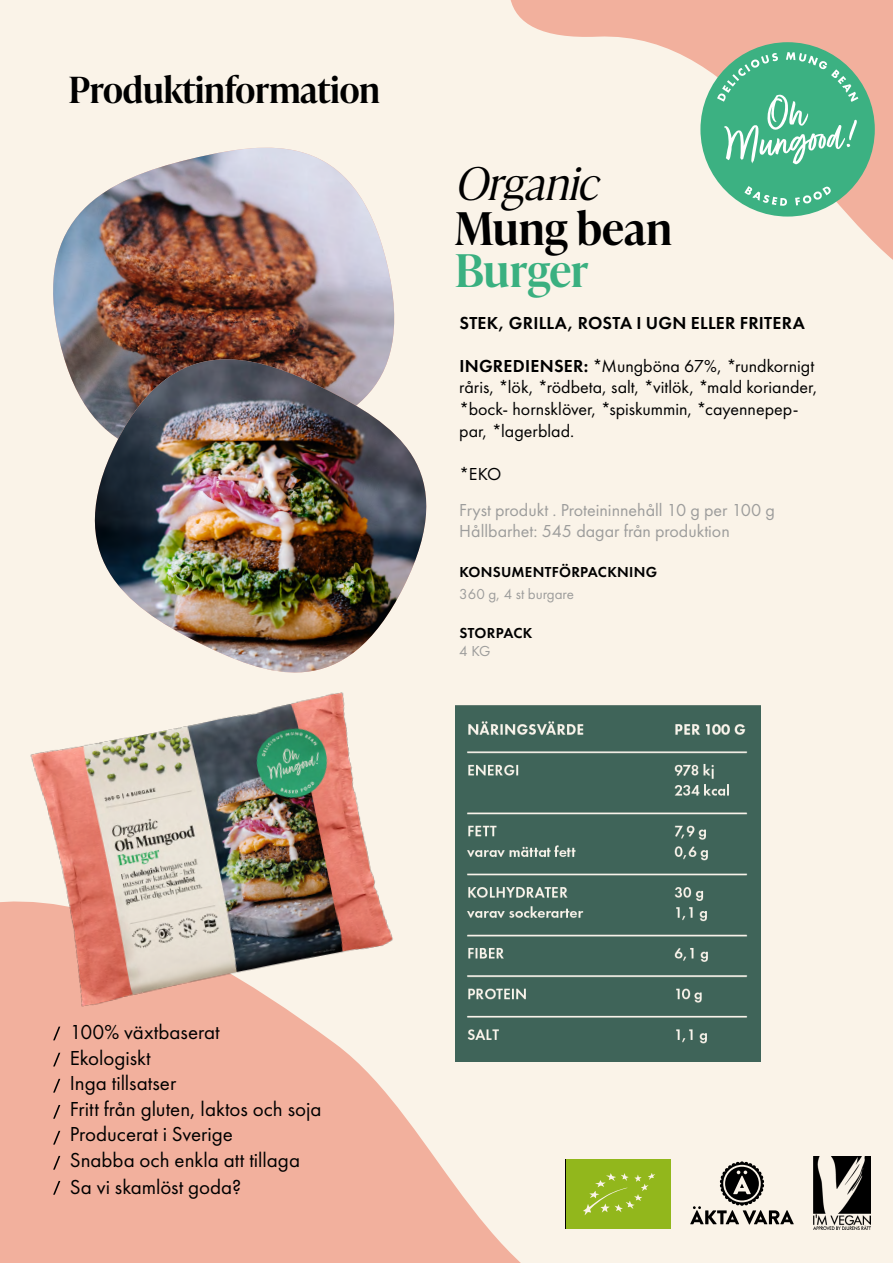
<style>
.page{position:relative;width:893px;height:1263px;background:#faf3e8}
.page>*{position:absolute;margin:0;border:0;box-sizing:border-box;transform-origin:0 0}
.t1{font:600 45px "Ivy Presto Headline";letter-spacing:.01em;color:#000}
.t2{font:italic 300 45px "Ivy Presto Headline";color:#000}
.t3{font:600 45px "Ivy Presto Headline";letter-spacing:-.005em;color:#3ab080}
.t4{font:600 36px "Ivy Presto Headline";color:#000}
.t5{font:21px/25.8px "Futura PT";color:#000}
.t6{font:18px/21.6px "Futura PT";color:#000}
.t7{font:18px/21.6px "Futura PT";color:#9d9d9c}
.t8{font:600 18px "Futura PT";letter-spacing:.01em;color:#000}
.t9{font:600 15px "Futura PT";letter-spacing:.02em;color:#000}
.t10{font:15px "Futura PT";color:#9d9d9c}
.s1{font-weight:600}
</style>
<div class="page">
<svg style="left:0;top:1023px;width:866px;height:240px;fill:#f2b09d"></svg>
<img style="left:53px;top:148px;width:320px;height:195px">
<svg style="left:373px;top:0;width:520px;height:330px"></svg>
<div style="left:700px;top:42px;width:175px;height:175px;background:#3cb182;border-radius:50%"></div>
<svg style="left:717px;top:52px;width:141px;height:112px"></svg>
<svg style="left:744px;top:186px;width:43px;height:20px"></svg>
<svg style="left:795px;top:186px;width:36px;height:19px"></svg>
<img style="left:455px;top:706px;width:306px;height:355px">
<svg style="left:690px;top:1161px;width:104px;height:63px"></svg>
<div style="left:566px;top:1159px;width:104px;height:70px;background:#92b71c"></div>
<svg style="left:583px;top:1173px;width:72px;height:42px"></svg>
<img style="left:814px;top:1157px;width:57px;height:72px">
<svg style="left:53px;top:1026px;width:7px;height:14px"></svg>
<svg style="left:53px;top:1053px;width:7px;height:13px"></svg>
<svg style="left:53px;top:1079px;width:7px;height:13px"></svg>
<svg style="left:53px;top:1105px;width:7px;height:14px"></svg>
<svg style="left:53px;top:1131px;width:7px;height:13px"></svg>
<svg style="left:53px;top:1156px;width:7px;height:13px"></svg>
<svg style="left:53px;top:1181px;width:7px;height:14px"></svg>
<img style="left:60px;top:330px;width:334px;height:29px">
<img style="left:64px;top:359px;width:363px;height:314px">
<img style="left:0;top:692px;width:393px;height:331px">
<h2 class="t4" style="left:69px;top:64px;width:313px">Produktinformation</h2>
<h1 class="t2" style="left:455px;top:151px;width:156px">Organic</h1>
<h1 class="t1" style="left:455px;top:196px;width:219px">Mung bean</h1>
<h1 class="t3" style="left:455px;top:238px;width:135px">Burger</h1>
<p class="t8" style="left:459px;top:311px;width:347px">STEK, GRILLA, ROSTA I UGN ELLER FRITERA</p>
<p class="t6" style="left:459px;top:355px;width:360px"><span class="s1">INGREDIENSER:</span> *Mungböna 67%, *rundkornigt råris, *lök, *rödbeta, salt, *vitlök, *mald koriander, *bock- hornsklöver, *spiskummin, *cayennepep&shy;par, *lagerblad.</p>
<p class="t6" style="left:459px;top:463px;width:44px">*EKO</p>
<p class="t7" style="left:459px;top:499px;width:317px">Fryst produkt . Proteininnehåll 10 g per 100 g<br>Hållbarhet: 545 dagar från produktion</p>
<p class="t9" style="left:459px;top:562px;width:199px">KONSUMENTFÖRPACKNING</p>
<p class="t10" style="left:459px;top:585px;width:116px">360 g, 4 st burgare</p>
<p class="t9" style="left:459px;top:624px;width:75px">STORPACK</p>
<p class="t10" style="left:459px;top:642px;width:33px">4 KG</p>
<p class="t5" style="left:70px;top:1019px;width:253px">100% växtbaserat<br>Ekologiskt<br>Inga tillsatser<br>Fritt från gluten, laktos och soja<br>Producerat i Sverige<br>Snabba och enkla att tillaga<br>Sa vi skamlöst goda?</p>
</div>
